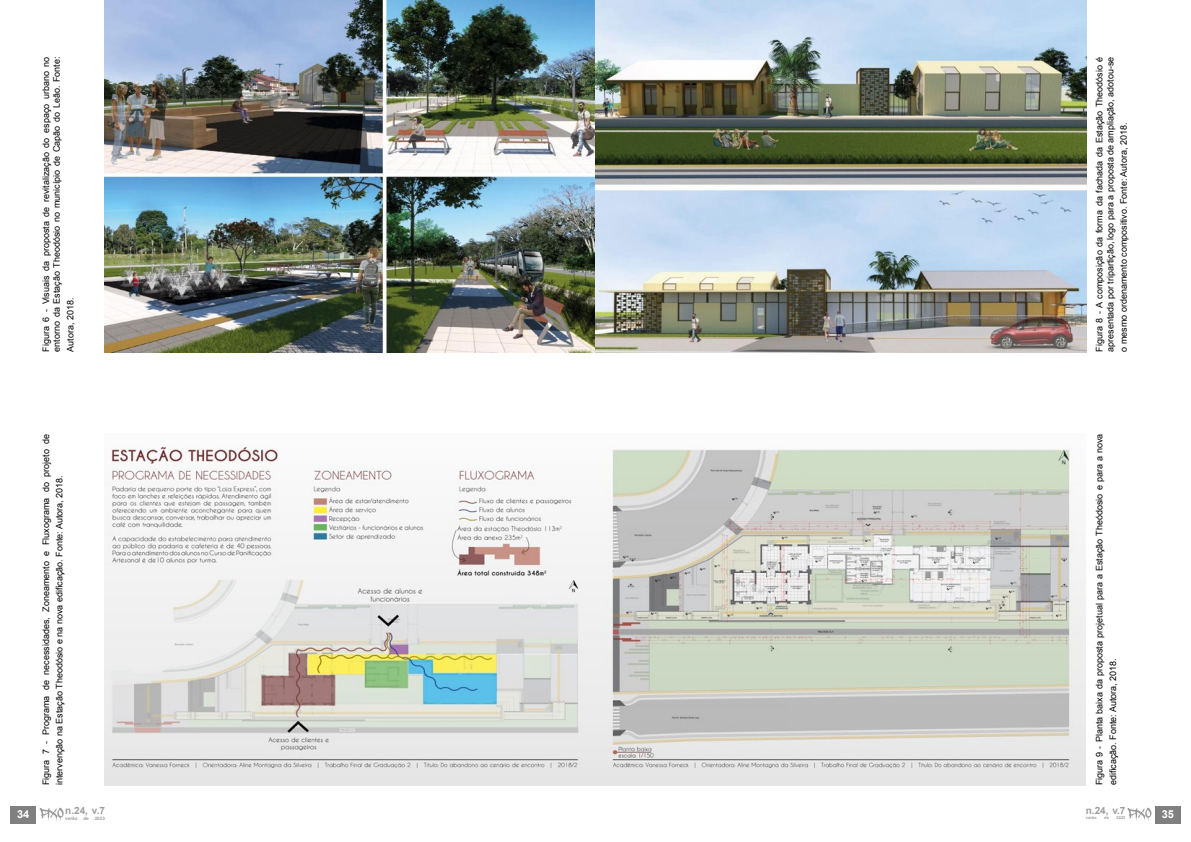
<style>
.page{position:relative;width:1191px;height:842px;background:#fff}
.page>*{position:absolute;margin:0;border:0;box-sizing:border-box;transform-origin:0 0}
.t1{font:700 11px "Arial";color:#fff}
.t2{font:700 10px "Arial";color:#9d9d9c}
.t3{font:9px/10.8px "Arial";color:#000}
.t4{font:700 4.6px "Arial";color:#9d9d9c}
.t5{font:700 4px "Arial";color:#9d9d9c}
</style>
<div class="page">
<img style="left:105px;top:0;width:981px;height:352px">
<div style="left:11px;top:806px;width:25px;height:17px;background:#808080"></div>
<svg style="left:40px;top:808px;width:24px;height:13px"></svg>
<div style="left:1155px;top:806px;width:25px;height:17px;background:#808080"></div>
<svg style="left:1127px;top:808px;width:24px;height:13px"></svg>
<img style="left:105px;top:445px;width:980px;height:340px">
<p class="t3" style="left:41px;top:352px;width:296px;rotate:-90deg">Figura 6 - Visuais da proposta de revitalização do espaço urbano no entorno da Estação Theodósio no município de Capão do Leão. Fonte:</p>
<p class="t3" style="left:65px;top:352px;width:56px;rotate:-90deg">Autora, 2018.</p>
<p class="t3" style="left:1094px;top:352px;width:296px;rotate:-90deg">Figura 8 - A composição da forma da fachada da Estação Theodósio é apresentada por tripartição, logo para a proposta de ampliação, adotou-se</p>
<p class="t3" style="left:1118px;top:352px;width:231px;rotate:-90deg">o mesmo ordenamento compositivo. Fonte: Autora, 2018.</p>
<p class="t3" style="left:39px;top:785px;width:353px;line-height:13.5px;rotate:-90deg">Figura 7 - Programa de necessidades, Zoneamento e Fluxograma do projeto de intervenção na Estação Theodósio e na nova edificação. Fonte: Autora, 2018.</p>
<p class="t3" style="left:1092px;top:785px;width:353px;line-height:13.5px;rotate:-90deg">Figura 9 - Planta baixa da proposta projetual para a Estação Theódosio e para a nova edificação. Fonte: Autora, 2018.</p>
<p class="t1" style="left:17px;top:807px;width:14px">34</p>
<p class="t2" style="left:65px;top:804px;width:41px">n.24, v.7</p>
<p class="t4" style="left:65px;top:815px;width:14px">verão</p>
<p class="t4" style="left:83px;top:815px;width:7px">de</p>
<p class="t4" style="left:95px;top:815px;width:12px">2023</p>
<p class="t2" style="left:1085px;top:804px;width:41px">n.24, v.7</p>
<p class="t5" style="left:1085px;top:815px;width:12px">verão</p>
<p class="t5" style="left:1104px;top:815px;width:6px">de</p>
<p class="t5" style="left:1116px;top:815px;width:10px">2023</p>
<p class="t1" style="left:1161px;top:807px;width:14px">35</p>
</div>
